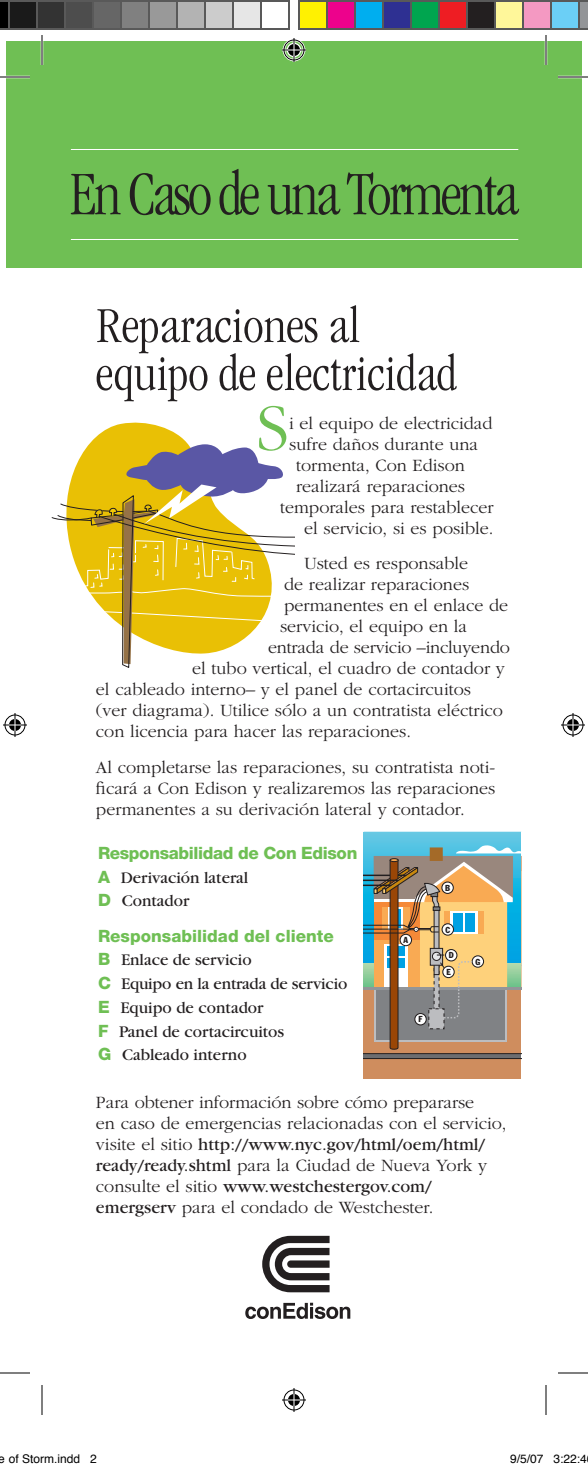
<style>
.page{position:relative;width:588px;height:1469px;background:#fff}
.page>*{position:absolute;margin:0;border:0;box-sizing:border-box;transform-origin:0 0}
.t1{font:300 69px "Garamond";color:#6fbf54}
.t2{font:300 condensed 64px "Garamond";letter-spacing:-.045em;color:#231f20;scale:.96 1}
.t3{font:300 condensed 52px/48px "Garamond";color:#231f20}
.t4{font:300 18px/21px "Garamond";color:#231f20;text-align:justify}
.t5{font:17px/23.8px "Garamond";color:#231f20}
.t6{font:800 17px "Helvetica Neue";letter-spacing:-.01em;color:#6fbf54}
.t7{font:12px "Helvetica";color:#000}
.t8{font:condensed 8.6px/16.6px "Franklin Gothic";color:#231f20}
.s1{font-family:"Helvetica Neue";font-weight:800;color:#6fbf54}
.s2{font-weight:400}
</style>
<div class="page">
<div style="left:6px;top:41px;width:576px;height:227px;background:#6fbf54"></div>
<hr style="left:364px;top:832px;width:157px;height:2px;background:#68c9e4">
<hr style="left:364px;top:833px;width:157px;height:2px;background:#67c8e3">
<hr style="left:364px;top:835px;width:157px;height:1px;background:#66c7e3">
<hr style="left:364px;top:836px;width:157px;height:1px;background:#64c7e3">
<hr style="left:364px;top:837px;width:157px;height:1px;background:#63c7e3">
<hr style="left:364px;top:838px;width:157px;height:1px;background:#61c7e4">
<hr style="left:364px;top:839px;width:157px;height:1px;background:#60c6e4">
<hr style="left:364px;top:840px;width:157px;height:1px;background:#5ec6e4">
<hr style="left:364px;top:841px;width:157px;height:1px;background:#5dc5e3">
<hr style="left:364px;top:842px;width:157px;height:1px;background:#5bc5e3">
<hr style="left:364px;top:843px;width:157px;height:1px;background:#58c5e4">
<hr style="left:364px;top:844px;width:157px;height:2px;background:#57c5e4">
<div style="left:364px;top:988px;width:157px;height:90px;background:#cf8d5e"></div>
<svg style="left:364px;top:845px;width:157px;height:214px;background:#a59d83"></svg>
<hr style="left:71px;top:239px;width:447px;height:1px;background:#fff">
<hr style="left:71px;top:149px;width:447px;height:1px;background:#fff">
<svg style="left:89px;top:422px;width:99px;height:22px;fill:#e9c005"></svg>
<svg style="left:51px;top:444px;width:244px;height:224px"></svg>
<svg style="left:245px;top:1303px;width:105px;height:16px"></svg>
<svg style="left:262px;top:1236px;width:68px;height:56px"></svg>
<hr style="left:0;top:76px;width:30px;height:2px;background:#fff">
<hr style="left:558px;top:76px;width:30px;height:2px;background:#fff">
<hr style="left:41px;top:35px;width:2px;height:30px;background:#fff">
<hr style="left:545px;top:35px;width:2px;height:30px;background:#fff">
<hr style="left:0;top:77px;width:30px;height:1px;background:#000">
<hr style="left:558px;top:77px;width:30px;height:1px;background:#000">
<hr style="left:0;top:1373px;width:30px;height:1px;background:#000">
<hr style="left:558px;top:1373px;width:30px;height:1px;background:#000">
<hr style="left:42px;top:35px;width:1px;height:30px;background:#000">
<hr style="left:42px;top:1385px;width:1px;height:30px;background:#000">
<hr style="left:546px;top:35px;width:1px;height:30px;background:#000">
<hr style="left:546px;top:1385px;width:1px;height:30px;background:#000">
<svg style="left:282px;top:38px;width:24px;height:24px"></svg>
<svg style="left:282px;top:1388px;width:24px;height:24px"></svg>
<svg style="left:3px;top:713px;width:24px;height:24px"></svg>
<svg style="left:561px;top:713px;width:24px;height:24px"></svg>
<svg style="left:0;top:0;width:8px;height:30px"></svg>
<div style="left:9px;top:1px;width:28px;height:28px;background:#1a1a1a"></div>
<div style="left:8px;top:0;width:30px;height:30px;border:2px solid #595959"></div>
<div style="left:37px;top:1px;width:28px;height:28px;background:#333"></div>
<div style="left:36px;top:0;width:30px;height:30px;border:2px solid #595959"></div>
<div style="left:65px;top:1px;width:28px;height:28px;background:#4d4d4d"></div>
<div style="left:64px;top:0;width:30px;height:30px;border:2px solid #595959"></div>
<div style="left:93px;top:1px;width:28px;height:28px;background:#666"></div>
<div style="left:92px;top:0;width:30px;height:30px;border:2px solid #595959"></div>
<div style="left:121px;top:1px;width:28px;height:28px;background:#808080"></div>
<div style="left:120px;top:0;width:30px;height:30px;border:2px solid #595959"></div>
<div style="left:149px;top:1px;width:28px;height:28px;background:#999"></div>
<div style="left:148px;top:0;width:30px;height:30px;border:2px solid #595959"></div>
<div style="left:177px;top:1px;width:28px;height:28px;background:#b3b3b3"></div>
<div style="left:176px;top:0;width:30px;height:30px;border:2px solid #595959"></div>
<div style="left:205px;top:1px;width:28px;height:28px;background:#ccc"></div>
<div style="left:204px;top:0;width:30px;height:30px;border:2px solid #595959"></div>
<div style="left:233px;top:1px;width:28px;height:28px;background:#e6e6e6"></div>
<div style="left:232px;top:0;width:30px;height:30px;border:2px solid #595959"></div>
<div style="left:260px;top:0;width:30px;height:30px;border:2px solid #595959"></div>
<div style="left:299px;top:1px;width:28px;height:28px;background:#fff101"></div>
<div style="left:298px;top:0;width:30px;height:30px;border:2px solid #595959"></div>
<div style="left:327px;top:1px;width:28px;height:28px;background:#ed028c"></div>
<div style="left:326px;top:0;width:30px;height:30px;border:2px solid #595959"></div>
<div style="left:355px;top:1px;width:28px;height:28px;background:#00aeef"></div>
<div style="left:354px;top:0;width:30px;height:30px;border:2px solid #595959"></div>
<div style="left:383px;top:1px;width:28px;height:28px;background:#2e3092"></div>
<div style="left:382px;top:0;width:30px;height:30px;border:2px solid #595959"></div>
<div style="left:411px;top:1px;width:28px;height:28px;background:#00a54f"></div>
<div style="left:410px;top:0;width:30px;height:30px;border:2px solid #595959"></div>
<div style="left:439px;top:1px;width:28px;height:28px;background:#ee1d23"></div>
<div style="left:438px;top:0;width:30px;height:30px;border:2px solid #595959"></div>
<div style="left:467px;top:1px;width:28px;height:28px;background:#231f20"></div>
<div style="left:466px;top:0;width:30px;height:30px;border:2px solid #595959"></div>
<div style="left:495px;top:1px;width:28px;height:28px;background:#fff79a"></div>
<div style="left:494px;top:0;width:30px;height:30px;border:2px solid #595959"></div>
<div style="left:523px;top:1px;width:28px;height:28px;background:#f499c2"></div>
<div style="left:522px;top:0;width:30px;height:30px;border:2px solid #595959"></div>
<div style="left:551px;top:1px;width:28px;height:28px;background:#6bcff6"></div>
<div style="left:550px;top:0;width:30px;height:30px;border:2px solid #595959"></div>
<svg style="left:578px;top:0;width:10px;height:30px"></svg>
<h2 class="t2" style="left:70px;top:159px;width:469px">En Caso de una Tormenta</h2>
<h3 class="t3" style="left:96px;top:302px;width:362px">Reparaciones al equipo de electricidad</h3>
<h1 class="t1" style="left:256px;top:392px;width:35px">S</h1>
<p class="t4" style="left:289px;top:413px;width:205px">i el equipo de electricidad</p>
<p class="t4" style="left:289px;top:434px;width:191px">sufre daños durante una</p>
<p class="t4" style="left:296px;top:455px;width:170px">tormenta, Con Edison</p>
<p class="t4" style="left:296px;top:476px;width:170px">realizará reparaciones</p>
<p class="t4" style="left:280px;top:497px;width:215px">temporales para restablecer</p>
<p class="t4" style="left:304px;top:518px;width:191px">el servicio, si es posible.</p>
<p class="t4" style="left:304px;top:554px;width:166px">Usted es responsable</p>
<p class="t4" style="left:284px;top:575px;width:187px">de realizar reparaciones</p>
<p class="t4" style="left:284px;top:596px;width:226px">permanentes en el enlace de</p>
<p class="t4" style="left:280px;top:617px;width:189px">servicio, el equipo en la</p>
<p class="t4" style="left:268px;top:638px;width:243px">entrada de servicio –incluyendo</p>
<p class="t4" style="left:192px;top:659px;width:314px">el tubo vertical, el cuadro de contador y</p>
<p class="t4" style="left:96px;top:680px;width:377px">el cableado interno– y el panel de cortacircuitos</p>
<p class="t4" style="left:96px;top:701px;width:408px">(ver diagrama). Utilice sólo a un contratista eléctrico</p>
<p class="t4" style="left:96px;top:722px;width:317px">con licencia para hacer las reparaciones.</p>
<p class="t4" style="left:96px;top:757px;width:401px">Al completarse las reparaciones, su contratista noti&shy;ficará a Con Edison y realizaremos las reparaciones permanentes a su derivación lateral y contador.</p>
<p class="t6" style="left:98px;top:843px;width:261px">Responsabilidad de Con Edison</p>
<p class="t5" style="left:98px;top:866px;width:152px"><span class="s1">A</span> Derivación lateral<br><span class="s1">D</span> Contador</p>
<p class="t6" style="left:98px;top:925px;width:237px">Responsabilidad del cliente</p>
<p class="t5" style="left:98px;top:948px;width:251px"><span class="s1">B</span> Enlace de servicio<br><span class="s1">C</span> Equipo en la entrada de servicio<br><span class="s1">E</span> Equipo de contador<br><span class="s1">F</span> Panel de cortacircuitos<br><span class="s1">G</span> Cableado interno</p>
<p class="t8" style="left:403px;top:932px;width:6px">A</p>
<p class="t8" style="left:418px;top:1011px;width:6px">F</p>
<p class="t8" style="left:445px;top:879px;width:6px">B</p>
<p class="t8" style="left:445px;top:921px;width:6px">C</p>
<p class="t8" style="left:446px;top:947px;width:9px">D<br>E</p>
<p class="t8" style="left:475px;top:953px;width:6px">G</p>
<p class="t4" style="left:96px;top:1092px;width:412px;text-align:left">Para obtener información sobre cómo prepararse<br>en caso de emergencias relacionadas con el servicio, visite el sitio <span class="s2">http://www.nyc.gov/html/oem/html/ ready/ready.shtml</span> para la Ciudad de Nueva York y consulte el sitio <span class="s2">www.westchestergov.com/ emergserv</span> para el condado de Westchester.</p>
<p class="t7" style="left:-1px;top:1449px;width:100px">e of Storm.indd 2</p>
<p class="t7" style="left:510px;top:1449px;width:78px">9/5/07 3:22:4</p>
</div>
